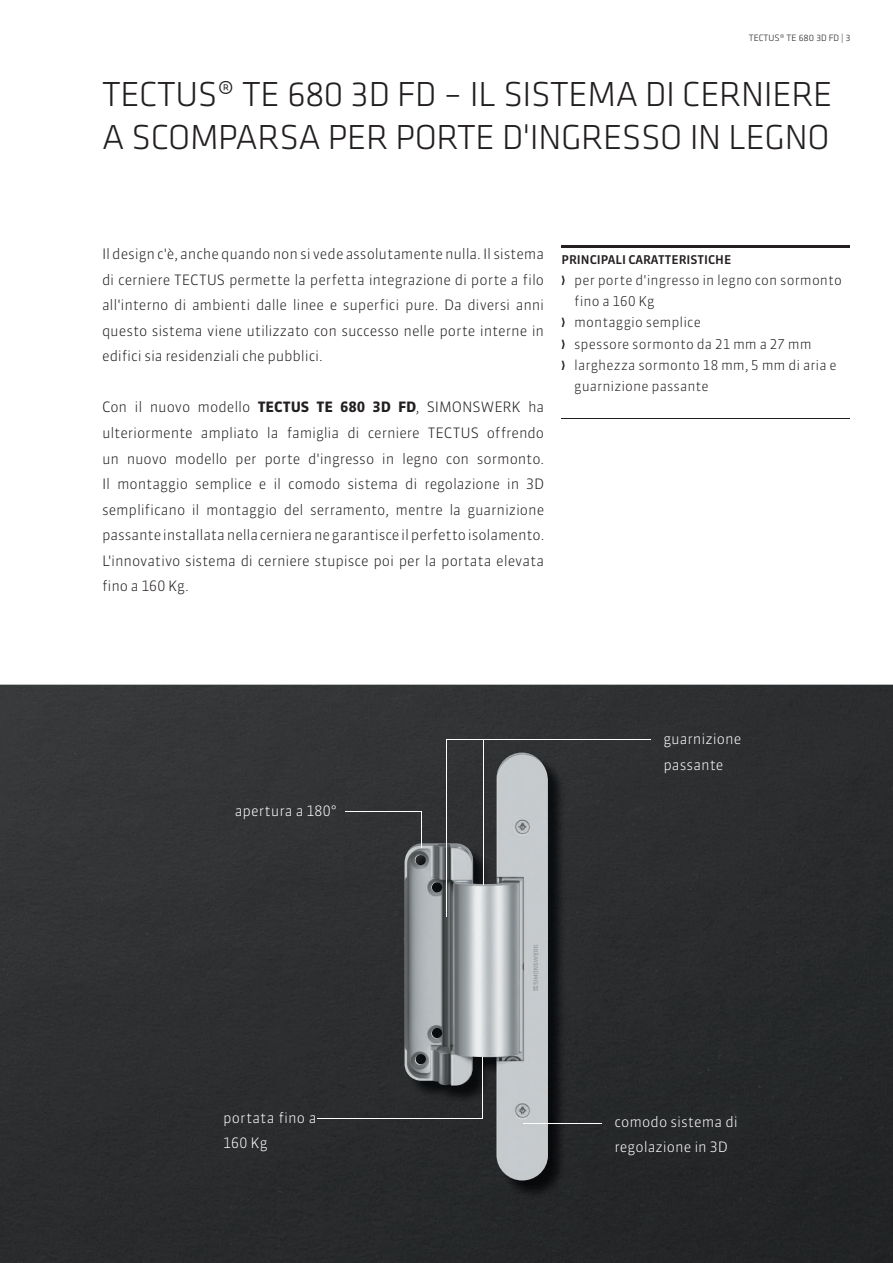
<style>
.page{position:relative;width:893px;height:1263px;background:#fff}
.page>*{position:absolute;margin:0;border:0;box-sizing:border-box;transform-origin:0 0}
.t1{font:300 36px/43.2px "Klavika";letter-spacing:-.01em;color:#231f20}
.t2{font:300 14.25px/25.5px "Simonswerk Sanuk";letter-spacing:-.005em;color:#231f20;text-align:justify}
.t3{font:300 14.25px/25.5px "Simonswerk Sanuk";letter-spacing:.005em;color:#fff}
.t4{font:300 13.5px/21.3px "Sanuk TF";letter-spacing:.005em;color:#231f20}
.t5{font:500 12px "Sanuk TF";color:#231f20}
.t6{font:300 9.45px "Klavika";color:#231f20}
.s1{font-weight:700}
</style>
<div class="page">
<hr style="left:561px;top:245px;width:289px;height:2px;background:#231f20">
<hr style="left:561px;top:418px;width:289px;height:1px;background:#231f20">
<img style="left:0;top:685px;width:893px;height:578px">
<img style="left:407px;top:755px;width:159px;height:444px">
<img style="left:405px;top:752px;width:143px;height:428px">
<hr style="left:345px;top:811px;width:76px;height:1px;background:#fff">
<hr style="left:421px;top:811px;width:1px;height:36px;background:#fff">
<hr style="left:317px;top:1118px;width:166px;height:1px;background:#fff">
<hr style="left:482px;top:1057px;width:1px;height:62px;background:#fff">
<hr style="left:523px;top:1123px;width:79px;height:1px;background:#fff">
<hr style="left:446px;top:740px;width:1px;height:176px;background:#fff">
<hr style="left:483px;top:740px;width:1px;height:144px;background:#fff">
<hr style="left:446px;top:739px;width:205px;height:1px;background:#fff">
<p class="t6" style="left:749px;top:33px;width:103px">TECTUS® TE 680 3D FD | 3</p>
<h1 class="t1" style="left:102px;top:73px;width:732px">TECTUS® TE 680 3D FD – IL SISTEMA DI CERNIERE<br>A SCOMPARSA PER PORTE D'INGRESSO IN LEGNO</h1>
<p class="t2" style="left:102px;top:241px;width:444px">Il design c'è, anche quando non si vede assolutamente nulla. Il sistema di cerniere TECTUS permette la perfetta integrazione di porte a filo all'interno di ambienti dalle linee e superfici pure. Da diversi anni questo sistema viene utilizzato con successo nelle porte interne in edifici sia residenziali che pubblici.</p>
<p class="t2" style="left:102px;top:395px;width:444px">Con il nuovo modello <span class="s1">TECTUS TE 680 3D FD</span>, SIMONSWERK ha ulteriormente ampliato la famiglia di cerniere TECTUS offrendo un nuovo modello per porte d'ingresso in legno con sormonto.<br>Il montaggio semplice e il comodo sistema di regolazione in 3D semplificano il montaggio del serramento, mentre la guarnizione passante installata nella cerniera ne garantisce il perfetto isolamento.<br>L'innovativo sistema di cerniere stupisce poi per la portata elevata fino a 160 Kg.</p>
<p class="t5" style="left:561px;top:253px;width:171px">PRINCIPALI CARATTERISTICHE</p>
<p class="t4" style="left:574px;top:269px;width:269px">per porte d'ingresso in legno con sormonto fino a 160 kg<br>montaggio semplice<br>spessore sormonto da 21 mm a 27 mm larghezza sormonto 18 mm, 5 mm di aria e guarnizione passante</p>
<p class="t3" style="left:235px;top:798px;width:103px">apertura a 180°</p>
<p class="t3" style="left:663px;top:726px;width:80px">guarnizione passante</p>
<p class="t3" style="left:223px;top:1105px;width:95px">portata fino a<br>160 Kg</p>
<p class="t3" style="left:614px;top:1109px;width:125px">comodo sistema di regolazione in 3D</p>
</div>
